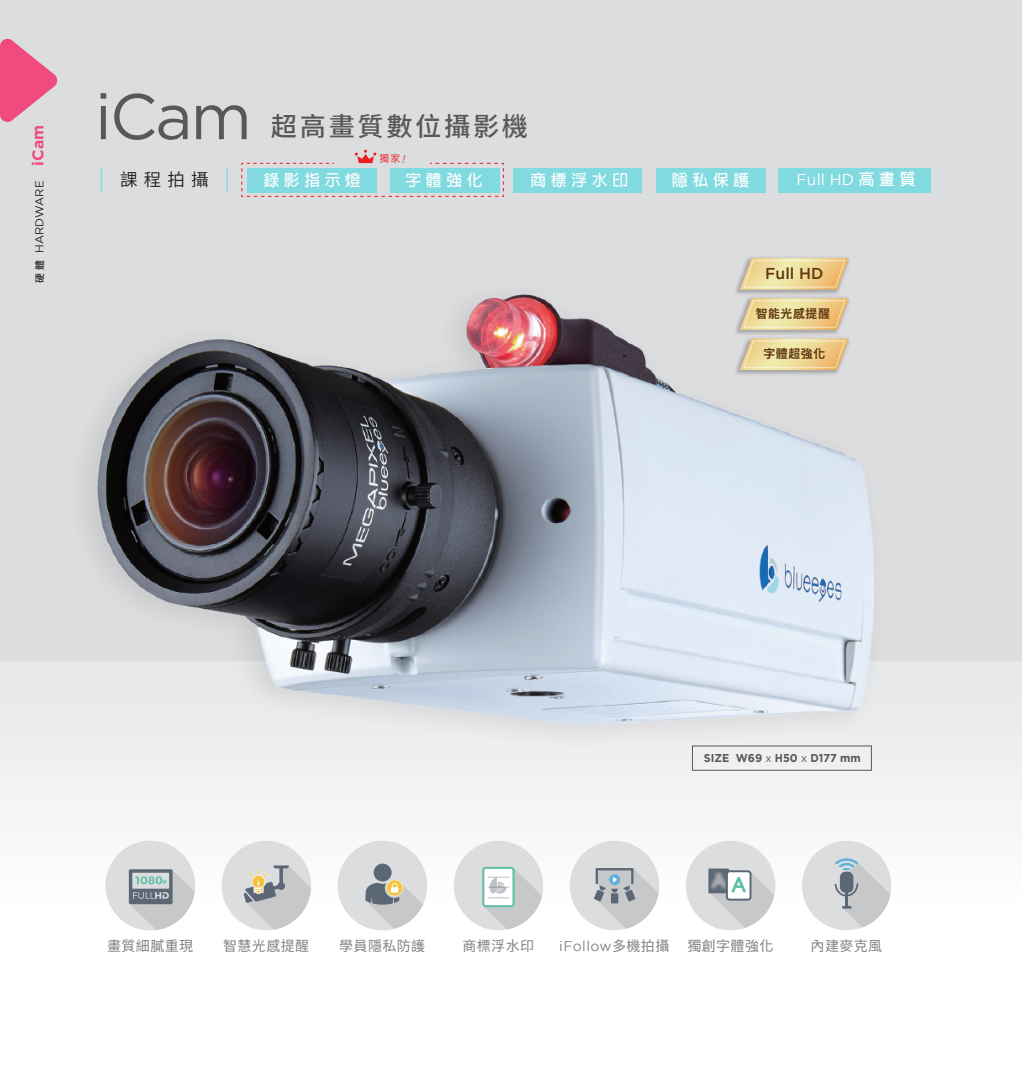
<style>
.page{position:relative;width:1022px;height:1072px;background:#dcdddf}
.page>*{position:absolute;margin:0;border:0;box-sizing:border-box;transform-origin:0 0}
.t1{font:64.23px "Gotham";color:#57585a}
.t2{font:500 26.25px "Source Han Sans TW";letter-spacing:.1em;color:#57585a}
.t3{font:17.5px "Source Han Sans TW";color:#231f20}
.t4{font:700 15.75px "Adobe Fan Heiti Std";letter-spacing:.3em;color:#fff}
.t5{font:15.75px "Gotham";color:#fff}
.t6{font:500 15.75px "Gotham";color:#603711}
.t7{font:14px "Source Han Sans TW";letter-spacing:.03em;color:#808285}
.t8{font:14px "Gotham";letter-spacing:.03em;color:#808285}
.t9{font:700 11.9px "Source Han Sans TW";letter-spacing:.05em;color:#603711}
.t10{font:700 11.38px "Gotham";color:#57585a;scale:.95 1}
.t11{font:11.38px "Gotham";letter-spacing:.02em;color:#231f20}
.t12{font:9.8px "Source Han Sans TW";color:#ee1d23}
.s1{font-family:"Source Han Sans TW";font-weight:500;font-size:9.8px}
.s2{font-weight:700;font-size:15.75px;color:#f04a7e}
.s3{font-family:"Adobe Fan Heiti Std";font-weight:700}
.s4{font-weight:400}
.s5{font-family:"Source Han Sans TW"}
</style>
<div class="page">
<div style="left:0;top:662px;width:1022px;height:410px;background:linear-gradient(to bottom,#e9eaeb,#fff)"></div>
<img style="left:57px;top:436px;width:838px;height:324px">
<img style="left:98px;top:294px;width:775px;height:430px">
<div style="left:778px;top:168px;width:153px;height:25px;background:#81dadf"></div>
<svg style="left:101px;top:168px;width:1px;height:25px"></svg>
<svg style="left:227px;top:168px;width:1px;height:25px"></svg>
<div style="left:656px;top:168px;width:109px;height:25px;background:#81dadf"></div>
<div style="left:513px;top:168px;width:129px;height:25px;background:#81dadf"></div>
<img style="left:731px;top:257px;width:123px;height:39px">
<svg style="left:740px;top:258px;width:109px;height:31px;background:#ebd79d"></svg>
<img style="left:731px;top:339px;width:123px;height:41px">
<svg style="left:740px;top:339px;width:109px;height:31px;background:#ebd79d"></svg>
<img style="left:731px;top:296px;width:123px;height:43px">
<svg style="left:740px;top:298px;width:109px;height:32px;background:#ead69d"></svg>
<div style="left:106px;top:840px;width:89px;height:90px;background:#dcdddf;border-radius:50%"></div>
<svg style="left:129px;top:869px;width:66px;height:61px"></svg>
<div style="left:222px;top:840px;width:89px;height:90px;background:#dcdddf;border-radius:50%"></div>
<svg style="left:244px;top:865px;width:67px;height:65px"></svg>
<div style="left:338px;top:840px;width:89px;height:90px;background:#dcdddf;border-radius:50%"></div>
<div style="left:374px;top:863px;width:18px;height:18px;background:#5c6776;border-radius:50%"></div>
<svg style="left:365px;top:879px;width:62px;height:51px"></svg>
<div style="left:454px;top:840px;width:89px;height:90px;background:#dcdddf;border-radius:50%"></div>
<svg style="left:482px;top:866px;width:61px;height:64px"></svg>
<div style="left:570px;top:840px;width:89px;height:90px;background:#dcdddf;border-radius:50%"></div>
<svg style="left:594px;top:868px;width:54px;height:62px"></svg>
<img style="left:648px;top:809px;width:142px;height:142px">
<svg style="left:709px;top:870px;width:66px;height:60px"></svg>
<div style="left:802px;top:840px;width:89px;height:90px;background:#dcdddf;border-radius:50%"></div>
<svg style="left:835px;top:858px;width:56px;height:71px"></svg>
<svg style="left:0;top:38px;width:58px;height:84px"></svg>
<svg style="left:241px;top:150px;width:263px;height:47px"></svg>
<p class="t11" style="left:33px;top:282px;width:159px;rotate:-90deg"><span class="s1">硬體</span> HARDWARE <span class="s2">iCam</span></p>
<h1 class="t1" style="left:95px;top:81px;width:158px">iCam</h1>
<h2 class="t2" style="left:271px;top:111px;width:259px">超高畫質數位攝影機</h2>
<p class="t12" style="left:380px;top:153px;width:22px">獨家</p>
<p class="t3" style="left:120px;top:169px;width:90px">課程拍攝</p>
<p class="t4" style="left:263px;top:171px;width:99px">錄影指示燈</p>
<p class="t4" style="left:405px;top:171px;width:79px">字體強化</p>
<p class="t4" style="left:530px;top:171px;width:99px">商標浮水印</p>
<p class="t4" style="left:672px;top:171px;width:79px">隱私保護</p>
<p class="t5" style="left:797px;top:171px;width:120px">Full HD <span class="s3">高畫質</span></p>
<p class="t6" style="left:765px;top:264px;width:60px">Full HD</p>
<p class="t9" style="left:756px;top:307px;width:76px">智能光感提醒</p>
<p class="t9" style="left:763px;top:347px;width:63px">字體超強化</p>
<p class="t10" style="left:704px;top:751px;width:166px">SIZE W69 <span class="s4">x</span> H50 <span class="s4">x</span> D177 mm</p>
<p class="t7" style="left:107px;top:938px;width:88px">畫質細膩重現</p>
<p class="t7" style="left:223px;top:938px;width:88px">智慧光感提醒</p>
<p class="t7" style="left:339px;top:938px;width:88px">學員隱私防護</p>
<p class="t7" style="left:462px;top:938px;width:73px">商標浮水印</p>
<p class="t8" style="left:559px;top:938px;width:112px">iFollow<span class="s5">多機拍攝</span></p>
<p class="t7" style="left:687px;top:938px;width:88px">獨創字體強化</p>
<p class="t7" style="left:811px;top:937px;width:73px">內建麥克風</p>
</div>
